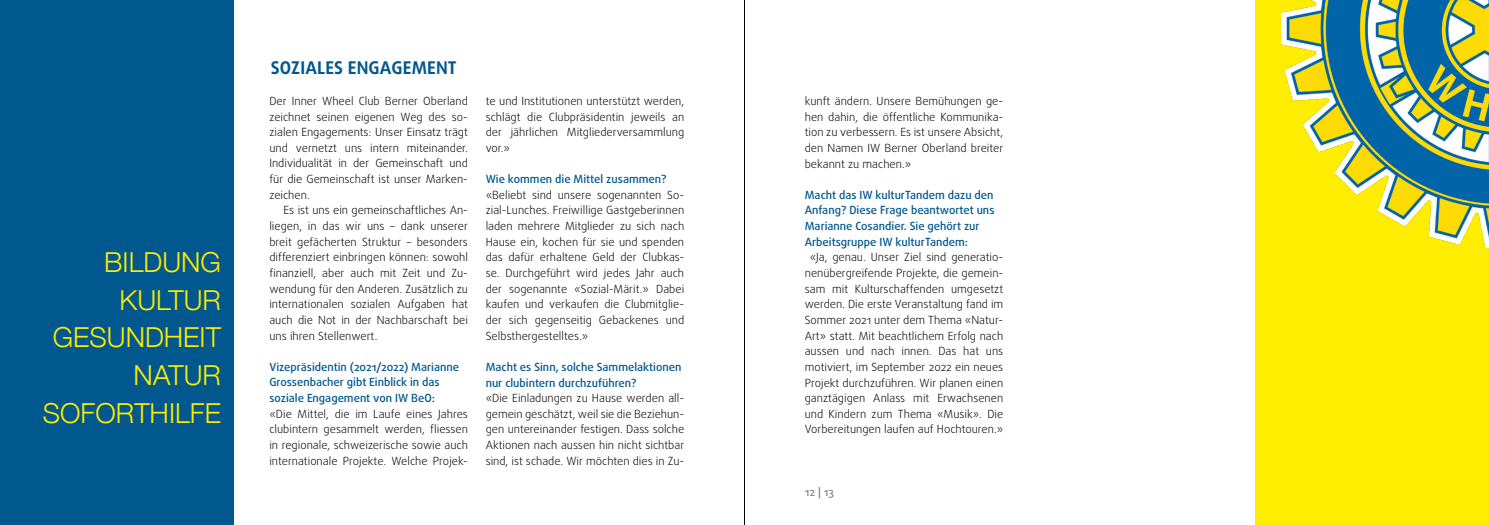
<style>
.page{position:relative;width:1489px;height:525px;background:#fff}
.page>*{position:absolute;margin:0;border:0;box-sizing:border-box;transform-origin:0 0}
.t1{font:300 27.5px/37.5px "Helvetica Neue";color:#ffed00;text-align:right}
.t2{font:700 17.5px "Daxline Pro";letter-spacing:.01em;color:#00588f}
.t3{font:300 11.25px/15.6px "Daxline Pro";color:#000;text-align:justify}
.t4{font:500 11.25px/15.6px "Daxline Pro";color:#00588f}
.t5{font:500 11.25px "Daxline Pro";color:#878988}
</style>
<div class="page">
<div style="left:0;top:0;width:234px;height:524px;background:#00588f"></div>
<div style="left:1254px;top:0;width:234px;height:524px;background:#ffed00"></div>
<img style="left:1281px;top:0;width:207px;height:247px">
<hr style="left:744px;top:0;width:1px;height:524px;background:#000">
<h1 class="t1" style="left:43px;top:241px;width:179px">BILDUNG<br>KULTUR<br>GESUNDHEIT<br>NATUR<br>SOFORTHILFE</h1>
<h2 class="t2" style="left:271px;top:56px;width:188px">SOZIALES ENGAGEMENT</h2>
<p class="t3" style="left:269px;top:93px;width:200px">Der Inner Wheel Club Berner Oberland zeichnet seinen eigenen Weg des so&shy;zialen Engagements: Unser Einsatz trägt und vernetzt uns intern miteinander.<br>Individualität in der Gemeinschaft und für die Gemeinschaft ist unser Marken&shy;zeichen.</p>
<p class="t3" style="left:269px;top:202px;width:200px;text-indent:14px">Es ist uns ein gemeinschaftliches An&shy;liegen, in das wir uns – dank unserer breit gefächerten Struktur – besonders differenziert einbringen können: sowohl finanziell, aber auch mit Zeit und Zu&shy;wendung für den Anderen. Zusätzlich zu internationalen sozialen Aufgaben hat auch die Not in der Nachbarschaft bei uns ihren Stellenwert.</p>
<p class="t4" style="left:269px;top:359px;width:191px">Vizepräsidentin (2021/2022) Marianne<br>Grossenbacher gibt Einblick in das soziale Engagement von IW BeO:</p>
<p class="t3" style="left:269px;top:406px;width:200px">«Die Mittel, die im Laufe eines Jahres clubintern gesammelt werden, fliessen in regionale, schweizerische sowie auch internationale Projekte. Welche Projek-</p>
<p class="t3" style="left:485px;top:93px;width:200px">te und Institutionen unterstützt werden, schlägt die Clubpräsidentin jeweils an der jährlichen Mitgliederversammlung vor.»</p>
<p class="t4" style="left:485px;top:171px;width:182px">Wie kommen die Mittel zusammen?</p>
<p class="t3" style="left:485px;top:187px;width:200px">«Beliebt sind unsere sogenannten So&shy;zial-Lunches. Freiwillige Gastgeberinnen laden mehrere Mitglieder zu sich nach Hause ein, kochen für sie und spenden das dafür erhaltene Geld der Clubkas&shy;se. Durchgeführt wird jedes Jahr auch der sogenannte «Sozial-Märit.» Dabei kaufen und verkaufen die Clubmitglie&shy;der sich gegenseitig Gebackenes und Selbsthergestelltes.»</p>
<p class="t4" style="left:485px;top:359px;width:197px">Macht es Sinn, solche Sammelaktionen nur clubintern durchzuführen?</p>
<p class="t3" style="left:485px;top:390px;width:200px">«Die Einladungen zu Hause werden all&shy;gemein geschätzt, weil sie die Beziehun&shy;gen untereinander festigen. Dass solche Aktionen nach aussen hin nicht sichtbar sind, ist schade. Wir möchten dies in Zu-</p>
<p class="t3" style="left:804px;top:93px;width:200px">kunft ändern. Unsere Bemühungen ge&shy;hen dahin, die öffentliche Kommunika&shy;tion zu verbessern. Es ist unsere Absicht, den Namen IW Berner Oberland breiter bekannt zu machen.»</p>
<p class="t4" style="left:804px;top:187px;width:191px">Macht das IW kulturTandem dazu den Anfang? Diese Frage beantwortet uns Marianne Cosandier. Sie gehört zur Arbeitsgruppe IW kulturTandem:</p>
<p class="t3" style="left:804px;top:249px;width:200px;text-align:center">«Ja, genau. Unser Ziel sind generatio&shy;nenübergreifende Projekte, die gemein&shy;sam mit Kulturschaffenden umgesetzt werden. Die erste Veranstaltung fand im Sommer 2021 unter dem Thema «Natur-Art» statt. Mit beachtlichem Erfolg nach aussen und nach innen. Das hat uns motiviert, im September 2022 ein neues Projekt durchzuführen. Wir planen einen ganztägigen Anlass mit Erwachsenen und Kindern zum Thema «Musik». Die Vorbereitungen laufen auf Hochtouren.»</p>
<p class="t5" style="left:804px;top:484px;width:31px">12 | 13</p>
</div>
